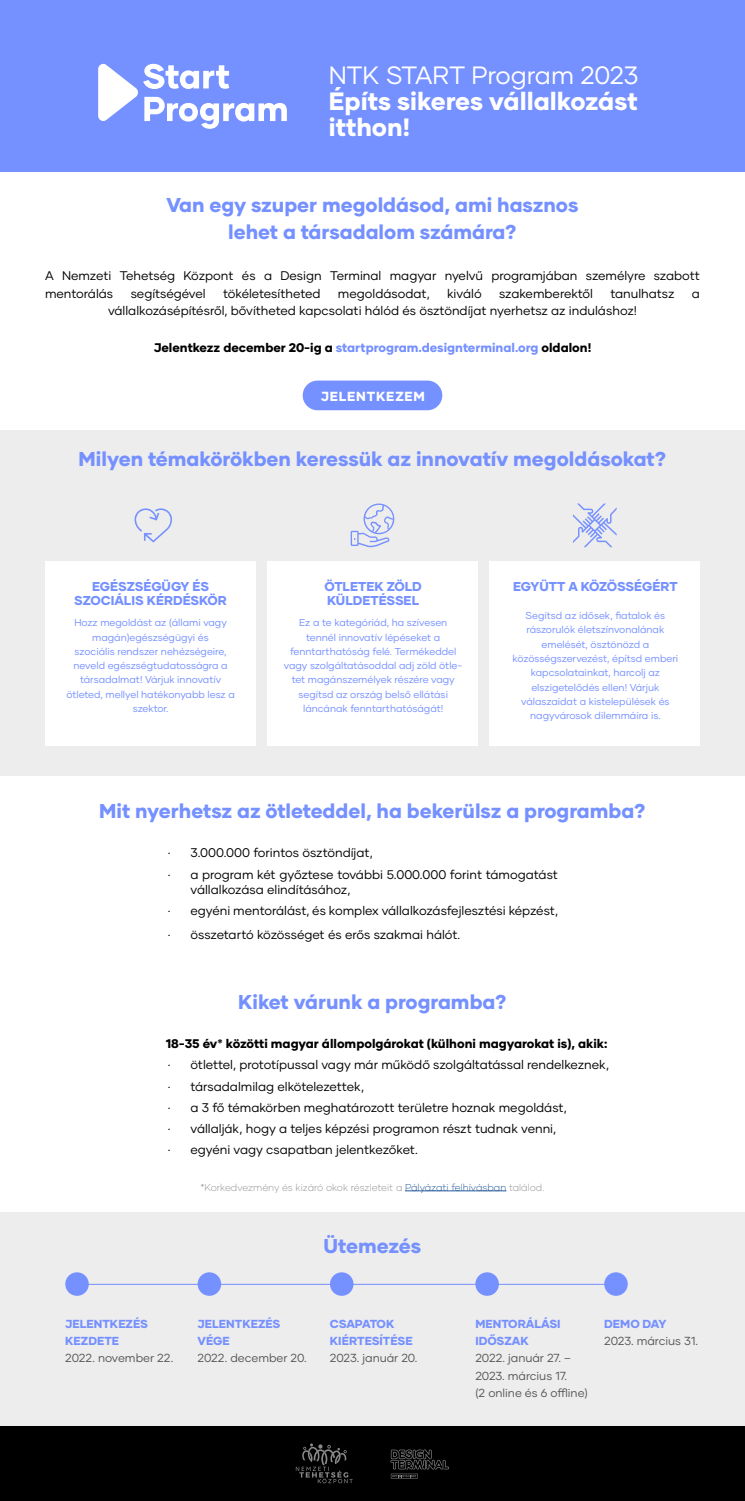
<style>
.page{position:relative;width:745px;height:1501px;background:#fff}
.page>*{position:absolute;margin:0;border:0;box-sizing:border-box;transform-origin:0 0}
.t1{font:800 25px/26.4px "Gilmer";color:#fff}
.t2{font:25px "Gilmer";letter-spacing:-.01em;color:#fff}
.t3{font:800 20px/26.4px "Gilmer";color:#7590ff;text-align:center}
.t4{font:800 13.12px "Gilmer";letter-spacing:.06em;color:#fff}
.t5{font:800 12.88px/14.2px "Gilmer";color:#7590ff}
.t6{font:12.5px/21.2px "Gilmer";color:#000}
.t7{font:800 12.5px "Gilmer";color:#000}
.t8{font:11.62px/17.1px "Gilmer";color:#575756}
.t9{font:800 11.62px/17.1px "Gilmer";color:#7590ff}
.t10{font:10px/14.2px "Gilmer";color:#7590ff;text-align:center}
.t11{font:300 10px "Gilmer";color:#969696}
.s1{color:#7590ff}
.s2{font-weight:800}
.s3{font-weight:800;color:#202122}
.s4{color:#275b9b}
</style>
<div class="page">
<div style="left:0;top:0;width:744px;height:171px;background:#7590ff"></div>
<div style="left:0;top:1425px;width:744px;height:75px;background:#000"></div>
<div style="left:0;top:430px;width:744px;height:345px;background:#ededed"></div>
<div style="left:0;top:1212px;width:744px;height:213px;background:#ededed"></div>
<hr style="left:405px;top:1190px;width:101px;height:1px;background:#275b9b">
<div style="left:302px;top:380px;width:140px;height:30px;background:#7590ff;border-radius:15px"></div>
<svg style="left:98px;top:63px;width:189px;height:66px"></svg>
<svg style="left:390px;top:1449px;width:59px;height:29px"></svg>
<svg style="left:295px;top:1443px;width:57px;height:40px"></svg>
<hr style="left:66px;top:1283px;width:549px;height:1px;background:#7590ff">
<div style="left:65px;top:1272px;width:24px;height:23px;background:#7590ff;border-radius:50%"></div>
<div style="left:197px;top:1272px;width:24px;height:23px;background:#7590ff;border-radius:50%"></div>
<div style="left:330px;top:1272px;width:23px;height:23px;background:#7590ff;border-radius:50%"></div>
<div style="left:475px;top:1272px;width:23px;height:23px;background:#7590ff;border-radius:50%"></div>
<div style="left:604px;top:1272px;width:23px;height:23px;background:#7590ff;border-radius:50%"></div>
<div style="left:267px;top:561px;width:210px;height:184px;background:#fff"></div>
<div style="left:45px;top:561px;width:210px;height:184px;background:#fff"></div>
<div style="left:489px;top:561px;width:210px;height:184px;background:#fff"></div>
<svg style="left:573px;top:503px;width:43px;height:44px"></svg>
<svg style="left:134px;top:508px;width:38px;height:34px"></svg>
<svg style="left:350px;top:503px;width:44px;height:44px"></svg>
<h1 class="t2" style="left:328px;top:59px;width:311px">NTK START Program 2023</h1>
<h1 class="t1" style="left:328px;top:88px;width:310px">Építs sikeres vállalkozást itthon!</h1>
<h2 class="t3" style="left:166px;top:192px;width:413px">Van egy szuper megoldásod, ami hasznos lehet a társadalom számára?</h2>
<p class="t6" style="left:45px;top:267px;width:656px;line-height:17.5px">A Nemzeti Tehetség Központ és a Design Terminal magyar nyelvű programjában személyre szabott mentorálás</p>
<p class="t6" style="left:131px;top:282px;width:76px">segítségével</p>
<p class="t6" style="left:223px;top:282px;width:99px">tökéletesítheted</p>
<p class="t6" style="left:338px;top:282px;width:93px">megoldásodat,</p>
<p class="t6" style="left:447px;top:282px;width:36px">kiváló</p>
<p class="t6" style="left:498px;top:282px;width:95px">szakemberektől</p>
<p class="t6" style="left:610px;top:282px;width:65px">tanulhatsz</p>
<p class="t6" style="left:691px;top:282px;width:10px">a</p>
<p class="t6" style="left:108px;top:300px;width:530px">vállalkozásépítésről, bővítheted kapcsolati hálód és ösztöndíjat nyerhetsz az induláshoz!</p>
<p class="t7" style="left:154px;top:339px;width:439px">Jelentkezz december 20-ig a <span class="s1">startprogram.designterminal.org</span> oldalon!</p>
<p class="t4" style="left:320px;top:387px;width:106px">JELENTKEZEM</p>
<h2 class="t3" style="left:78px;top:446px;width:589px">Milyen témakörökben keressük az innovatív megoldásokat?</h2>
<p class="t5" style="left:74px;top:579px;width:154px;text-align:center">EGÉSZSÉGÜGY ÉS<br>SZOCIÁLIS KÉRDÉSKÖR</p>
<p class="t10" style="left:66px;top:615px;width:170px">Hozz megoldást az (állami vagy magán)egészségügyi és<br>szociális rendszer nehézségeire, neveld egészségtudatosságra a társadalmat! Várjuk innovatív ötleted, mellyel hatékonyabb lesz a szektor.</p>
<p class="t5" style="left:324px;top:579px;width:99px">ÖTLETEK ZÖLD<br>KÜLDETÉSSEL</p>
<p class="t10" style="left:284px;top:615px;width:180px">Ez a te kategóriád, ha szívesen tennél innovatív lépéseket a fenntarthatóság felé. Termékeddel vagy szolgáltatásoddal adj zöld ötle&shy;tet magánszemélyek részére vagy segítsd az ország belső ellátási láncának fenntarthatóságát!</p>
<p class="t5" style="left:512px;top:579px;width:166px">EGYÜTT A KÖZÖSSÉGÉRT</p>
<p class="t10" style="left:512px;top:608px;width:167px">Segítsd az idősek, fiatalok és rászorulók életszínvonalának emelését, ösztönözd a közösségszervezést, építsd emberi kapcsolatainkat, harcolj az elszigetelődés ellen! Várjuk válaszaidat a kistelepülések és nagyvárosok dilemmáira is.</p>
<h2 class="t3" style="left:99px;top:798px;width:547px">Mit nyerhetsz az ötleteddel, ha bekerülsz a programba?</h2>
<p class="t6" style="left:168px;top:842px;width:391px">· 3.000.000 forintos ösztöndíjat,<br>· a program két győztese további 5.000.000 forint támogatást</p>
<p class="t6" style="left:168px;top:878px;width:391px;text-indent:22px">vállalkozása elindításához,<br>· egyéni mentorálást, és komplex vállalkozásfejlesztési képzést,</p>
<p class="t6" style="left:168px;top:923px;width:293px">· összetartó közösséget és erős szakmai hálót.</p>
<h2 class="t3" style="left:238px;top:988px;width:270px">Kiket várunk a programba?</h2>
<p class="t6" style="left:165px;top:1033px;width:445px"><span class="s2">18-35 év</span><span class="s3">*</span> <span class="s2">közötti magyar állompolgárokat (külhoni magyarokat is), akik: </span>· ötlettel, prototípussal vagy már működő szolgáltatással rendelkeznek, · társadalmilag elkötelezettek,<br>· a 3 fő témakörben meghatározott területre hoznak megoldást,<br>· vállalják, hogy a teljes képzési programon részt tudnak venni,<br>· egyéni vagy csapatban jelentkezőket.</p>
<p class="t11" style="left:200px;top:1181px;width:345px">*Korkedvezmény és kizáró okok részleteit a <span class="s4">Pályázati felhívásban</span> találod.</p>
<h2 class="t3" style="left:323px;top:1232px;width:99px">Ütemezés</h2>
<p class="t9" style="left:65px;top:1315px;width:84px">JELENTKEZÉS<br>KEZDETE</p>
<p class="t8" style="left:65px;top:1349px;width:109px">2022. november 22.</p>
<p class="t9" style="left:197px;top:1315px;width:84px">JELENTKEZÉS<br>VÉGE</p>
<p class="t8" style="left:197px;top:1349px;width:111px">2022. december 20.</p>
<p class="t9" style="left:330px;top:1315px;width:84px">CSAPATOK<br>KIÉRTESÍTÉSE</p>
<p class="t8" style="left:330px;top:1349px;width:89px">2023. január 20.</p>
<p class="t9" style="left:475px;top:1315px;width:87px">MENTORÁLÁSI<br>IDŐSZAK</p>
<p class="t8" style="left:475px;top:1349px;width:114px">2022. január 27. –<br>2023. március 17.<br>(2 online és 6 offline)</p>
<p class="t9" style="left:604px;top:1315px;width:64px">DEMO DAY</p>
<p class="t8" style="left:604px;top:1332px;width:95px">2023. március 31.</p>
</div>
